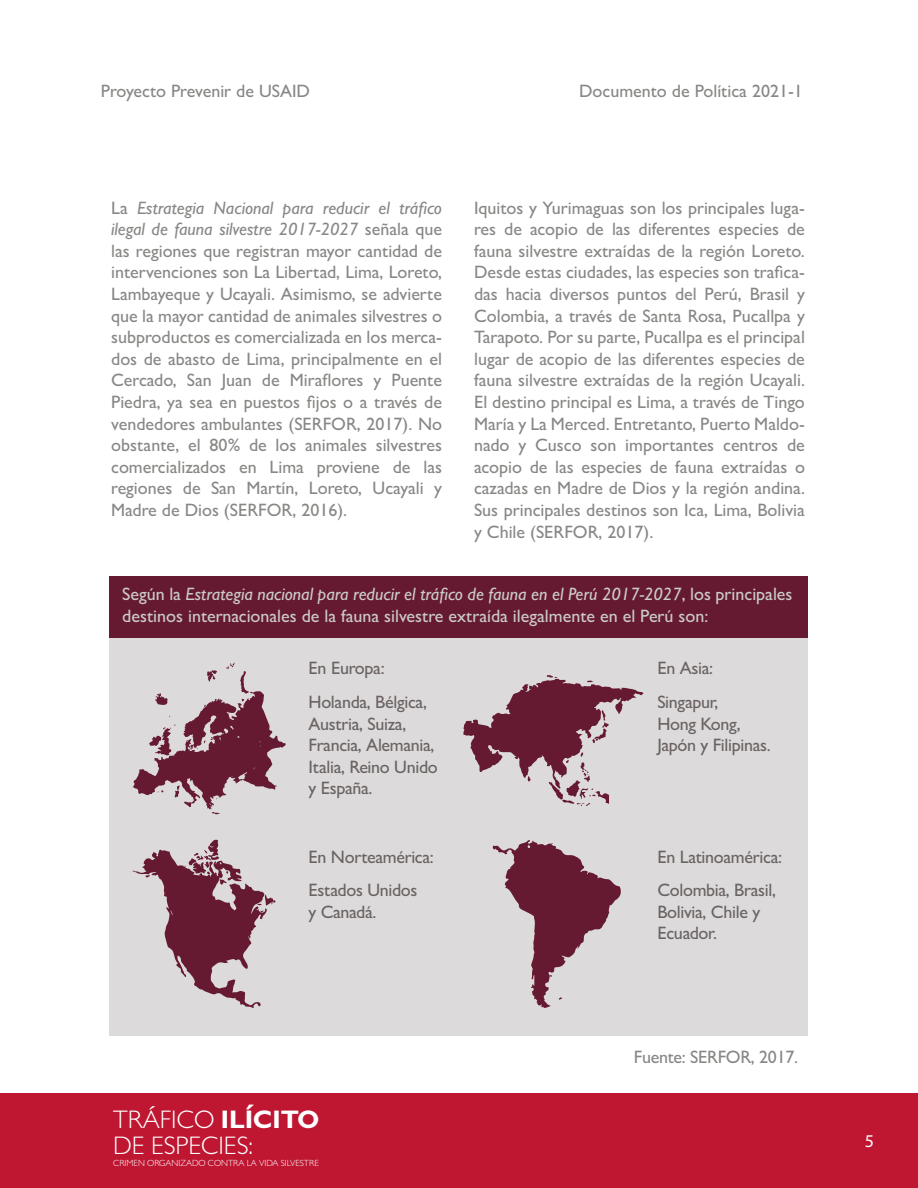
<style>
.page{position:relative;width:918px;height:1188px;background:#fff}
.page>*{position:absolute;margin:0;border:0;box-sizing:border-box;transform-origin:0 0}
.t1{font:300 25.5px/26px "Gill Sans";color:#fff}
.t2{font:500 18px/21.6px "Gill Sans";color:#878885;text-align:justify}
.t3{font:500 18px/21.6px "Gill Sans";letter-spacing:-.015em;color:#6a6362}
.t4{font:500 18px/21.6px "Gill Sans";color:#cbcbc8}
.t5{font:18px "Myriad Pro";color:#fff}
.t6{font:300 9px "Gill Sans";color:#fff}
.s1{font-style:italic}
.s2{font-weight:700}
</style>
<div class="page">
<div style="left:109px;top:638px;width:698px;height:397px;background:#dcdadb"></div>
<div style="left:109px;top:577px;width:698px;height:61px;background:#661a31"></div>
<div style="left:1px;top:1093px;width:917px;height:95px;background:#bf1632"></div>
<svg style="left:133px;top:663px;width:153px;height:151px"></svg>
<svg style="left:463px;top:675px;width:180px;height:131px"></svg>
<svg style="left:132px;top:840px;width:144px;height:168px"></svg>
<svg style="left:493px;top:840px;width:128px;height:168px"></svg>
<p class="t2" style="left:101px;top:79px;width:211px">Proyecto Prevenir de USAID</p>
<p class="t2" style="left:579px;top:79px;width:225px">Documento de Política 2021-1</p>
<p class="t2" style="left:111px;top:197px;width:332px">La <span class="s1">Estrategia Nacional para reducir el tráfico ilegal de fauna silvestre 2017-2027</span> señala que las regiones que registran mayor cantidad de intervenciones son La Libertad, Lima, Loreto, Lambayeque y Ucayali. Asimismo, se advierte que la mayor cantidad de animales silvestres o subproductos es comercializada en los merca&shy;dos de abasto de Lima, principalmente en el Cercado, San Juan de Miraflores y Puente Piedra, ya sea en puestos fijos o a través de vendedores ambulantes (SERFOR, 2017). No obstante, el 80% de los animales silvestres comercializados en Lima proviene de las regiones de San Martín, Loreto, Ucayali y Madre de Dios (SERFOR, 2016).</p>
<p class="t2" style="left:474px;top:197px;width:332px">Iquitos y Yurimaguas son los principales luga&shy;res de acopio de las diferentes especies de fauna silvestre extraídas de la región Loreto.<br>Desde estas ciudades, las especies son trafica&shy;das hacia diversos puntos del Perú, Brasil y Colombia, a través de Santa Rosa, Pucallpa y Tarapoto. Por su parte, Pucallpa es el principal lugar de acopio de las diferentes especies de fauna silvestre extraídas de la región Ucayali.<br>El destino principal es Lima, a través de Tingo María y La Merced. Entretanto, Puerto Maldo&shy;nado y Cusco son importantes centros de acopio de las especies de fauna extraídas o cazadas en Madre de Dios y la región andina.<br>Sus principales destinos son Ica, Lima, Bolivia y Chile (SERFOR, 2017).</p>
<p class="t4" style="left:122px;top:583px;width:672px">Según la <span class="s1">Estrategia nacional para reducir el tráfico de fauna en el Perú 2017-2027</span>, los principales destinos internacionales de la fauna silvestre extraída ilegalmente en el Perú son:</p>
<p class="t3" style="left:309px;top:651px;width:120px;line-height:33.6px">En Europa:<br>Holanda, Bélgica,</p>
<p class="t3" style="left:309px;top:713px;width:131px">Austria, Suiza,<br>Francia, Alemania,<br>Italia, Reino Unido y España.</p>
<p class="t3" style="left:657px;top:651px;width:63px;line-height:33.6px">En Asia:<br>Singapur,</p>
<p class="t3" style="left:657px;top:713px;width:115px">Hong Kong,<br>Japón y Filipinas.</p>
<p class="t3" style="left:309px;top:840px;width:127px;line-height:33.6px">En Norteamérica:<br>Estados Unidos</p>
<p class="t3" style="left:309px;top:901px;width:69px">y Canadá.</p>
<h1 class="t1" style="left:113px;top:1106px;width:207px">TRÁFICO <span class="s2">ILÍCITO<br></span>DE ESPECIES:</h1>
<p class="t6" style="left:113px;top:1157px;width:207px">CRIMEN ORGANIZADO CONTRA LA VIDA SILVESTRE</p>
<p class="t3" style="left:657px;top:840px;width:126px;line-height:33.6px">En Latinoamérica:<br>Colombia, Brasil,</p>
<p class="t3" style="left:657px;top:901px;width:104px">Bolivia, Chile y<br>Ecuador.</p>
<p class="t2" style="left:634px;top:1046px;width:166px">Fuente: SERFOR, 2017.</p>
<p class="t5" style="left:865px;top:1129px;width:11px">5</p>
</div>
